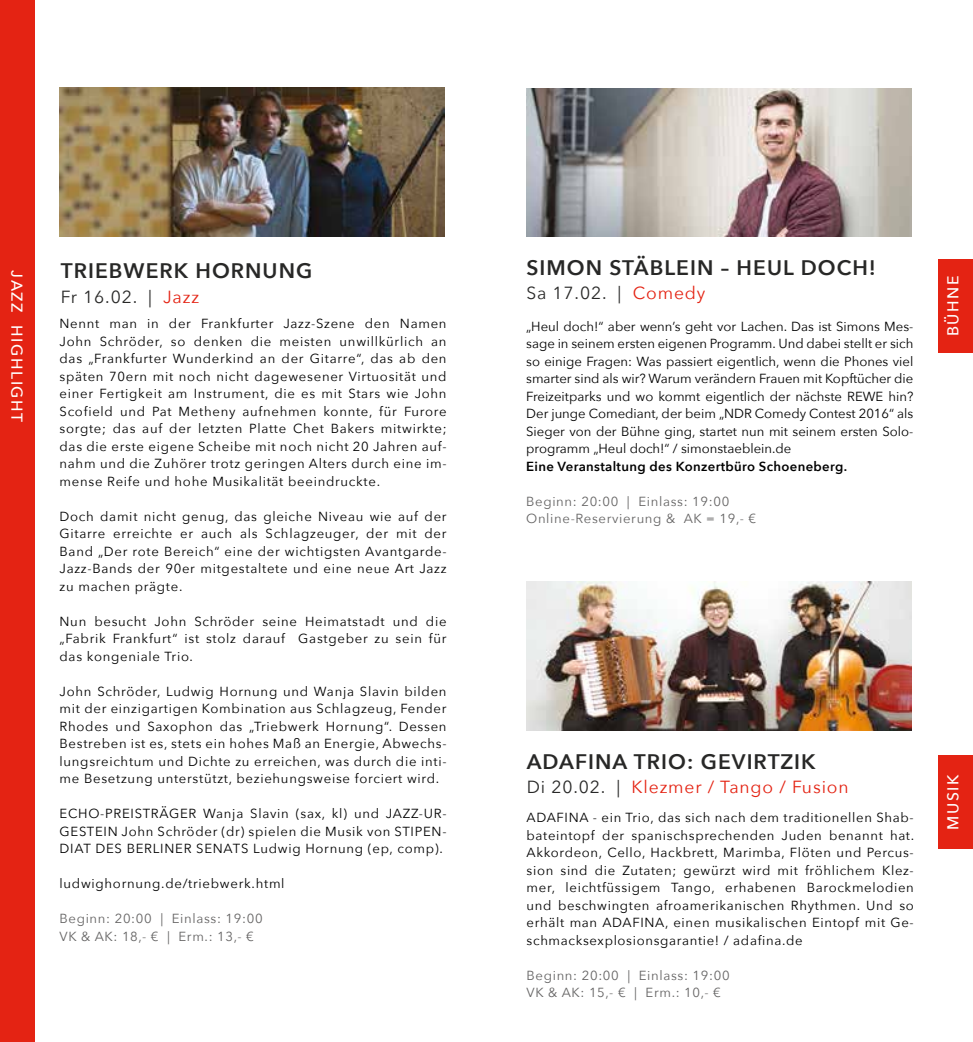
<style>
.page{position:relative;width:973px;height:1042px;background:#fff}
.page>*{position:absolute;margin:0;border:0;box-sizing:border-box;transform-origin:0 0}
.t1{font:600 21px "Avenir Next";letter-spacing:.05em;color:#282827}
.t2{font:17.5px "Avenir Next";letter-spacing:.05em;color:#e42313}
.t3{font:17.5px "Avenir Next";letter-spacing:.05em;color:#282827}
.t4{font:500 15.75px "Avenir Next";letter-spacing:.1em;color:#fff}
.t5{font:13.12px/17.5px "Avenir Next";letter-spacing:.055em;color:#000;text-align:justify}
.t6{font:13.12px/17.5px "Avenir Next";letter-spacing:.05em;color:#646363}
.t7{font:600 13.12px "Avenir Next";letter-spacing:.025em;color:#000}
</style>
<div class="page">
<div style="left:938px;top:259px;width:34px;height:93px;background:#e42313"></div>
<div style="left:938px;top:755px;width:34px;height:94px;background:#e42313"></div>
<img style="left:526px;top:88px;width:384px;height:149px">
<img style="left:60px;top:87px;width:384px;height:149px">
<div style="left:0;top:0;width:35px;height:1042px;background:#e42313"></div>
<img style="left:526px;top:582px;width:385px;height:148px">
<p class="t4" style="left:30px;top:270px;width:153px;rotate:90deg">JAZZ HIGHLIGHT</p>
<h1 class="t1" style="left:61px;top:253px;width:253px">TRIEBWERK HORNUNG</h1>
<h2 class="t3" style="left:61px;top:282px;width:78px">Fr 16.02.</h2>
<h2 class="t2" style="left:163px;top:282px;width:37px">Jazz</h2>
<p class="t5" style="left:60px;top:314px;width:388px">Nennt man in der Frankfurter Jazz-Szene den Namen John Schröder, so denken die meisten unwillkürlich an das „Frankfurter Wunderkind an der Gitarre“, das ab den späten 70ern mit noch nicht dagewesener Virtuosität und einer Fertigkeit am Instrument, die es mit Stars wie John Scofield und Pat Metheny aufnehmen konnte, für Furore sorgte; das auf der letzten Platte Chet Bakers mitwirkte; das die erste eigene Scheibe mit noch nicht 20 Jahren auf&shy;nahm und die Zuhörer trotz geringen Alters durch eine im&shy;mense Reife und hohe Musikalität beeindruckte.</p>
<p class="t5" style="left:60px;top:507px;width:388px">Doch damit nicht genug, das gleiche Niveau wie auf der Gitarre erreichte er auch als Schlagzeuger, der mit der Band „Der rote Bereich“ eine der wichtigsten Avantgarde-Jazz-Bands der 90er mitgestaltete und eine neue Art Jazz zu machen prägte.</p>
<p class="t5" style="left:60px;top:612px;width:388px">Nun besucht John Schröder seine Heimatstadt und die „Fabrik Frankfurt“ ist stolz darauf Gastgeber zu sein für das kongeniale Trio.</p>
<p class="t5" style="left:60px;top:682px;width:388px">John Schröder, Ludwig Hornung und Wanja Slavin bilden mit der einzigartigen Kombination aus Schlagzeug, Fender Rhodes und Saxophon das „Triebwerk Hornung“. Dessen Bestreben ist es, stets ein hohes Maß an Energie, Abwechs&shy;lungsreichtum und Dichte zu erreichen, was durch die inti&shy;me Besetzung unterstützt, beziehungsweise forciert wird.</p>
<p class="t5" style="left:60px;top:804px;width:388px">ECHO-PREISTRÄGER Wanja Slavin (sax, kl) und JAZZ-UR-GESTEIN John Schröder (dr) spielen die Musik von STIPEN-DIAT DES BERLINER SENATS Ludwig Hornung (ep, comp).</p>
<p class="t5" style="left:60px;top:874px;width:226px">ludwighornung.de/triebwerk.html</p>
<p class="t6" style="left:60px;top:909px;width:204px">Beginn: 20:00 | Einlass: 19:00<br>VK &amp; AK: 18,- € | Erm.: 13,- €</p>
<h1 class="t1" style="left:526px;top:249px;width:351px">SIMON STÄBLEIN – HEUL DOCH!</h1>
<h2 class="t3" style="left:526px;top:278px;width:82px">Sa 17.02.</h2>
<h2 class="t2" style="left:632px;top:278px;width:74px">Comedy</h2>
<p class="t5" style="left:526px;top:317px;width:388px">„Heul doch!“ aber wenn’s geht vor Lachen. Das ist Simons Mes&shy;sage in seinem ersten eigenen Programm. Und dabei stellt er sich so einige Fragen: Was passiert eigentlich, wenn die Phones viel smarter sind als wir? Warum verändern Frauen mit Kopftücher die Freizeitparks und wo kommt eigentlich der nächste REWE hin?<br>Der junge Comediant, der beim „NDR Comedy Contest 2016“ als Sieger von der Bühne ging, startet nun mit seinem ersten Solo&shy;programm „Heul doch!“ / simonstaeblein.de</p>
<p class="t7" style="left:526px;top:455px;width:322px">Eine Veranstaltung des Konzertbüro Schoeneberg.</p>
<p class="t6" style="left:526px;top:492px;width:231px">Beginn: 20:00 | Einlass: 19:00<br>Online-Reservierung &amp; AK = 19,- €</p>
<p class="t4" style="left:939px;top:336px;width:62px;rotate:-90deg">BÜHNE</p>
<h1 class="t1" style="left:526px;top:743px;width:290px">ADAFINA TRIO: GEVIRTZIK</h1>
<h2 class="t3" style="left:526px;top:772px;width:80px">Di 20.02.</h2>
<h2 class="t2" style="left:631px;top:772px;width:218px">Klezmer / Tango / Fusion</h2>
<p class="t5" style="left:526px;top:808px;width:389px">ADAFINA - ein Trio, das sich nach dem traditionellen Shab&shy;bateintopf der spanischsprechenden Juden benannt hat.<br>Akkordeon, Cello, Hackbrett, Marimba, Flöten und Percus&shy;sion sind die Zutaten; gewürzt wird mit fröhlichem Klez&shy;mer, leichtfüssigem Tango, erhabenen Barockmelodien und beschwingten afroamerikanischen Rhythmen. Und so erhält man ADAFINA, einen musikalischen Eintopf mit Ge&shy;schmacksexplosionsgarantie! / adafina.de</p>
<p class="t6" style="left:526px;top:966px;width:204px">Beginn: 20:00 | Einlass: 19:00<br>VK &amp; AK: 15,- € | Erm.: 10,- €</p>
<p class="t4" style="left:939px;top:829px;width:57px;rotate:-90deg">MUSIK</p>
</div>
